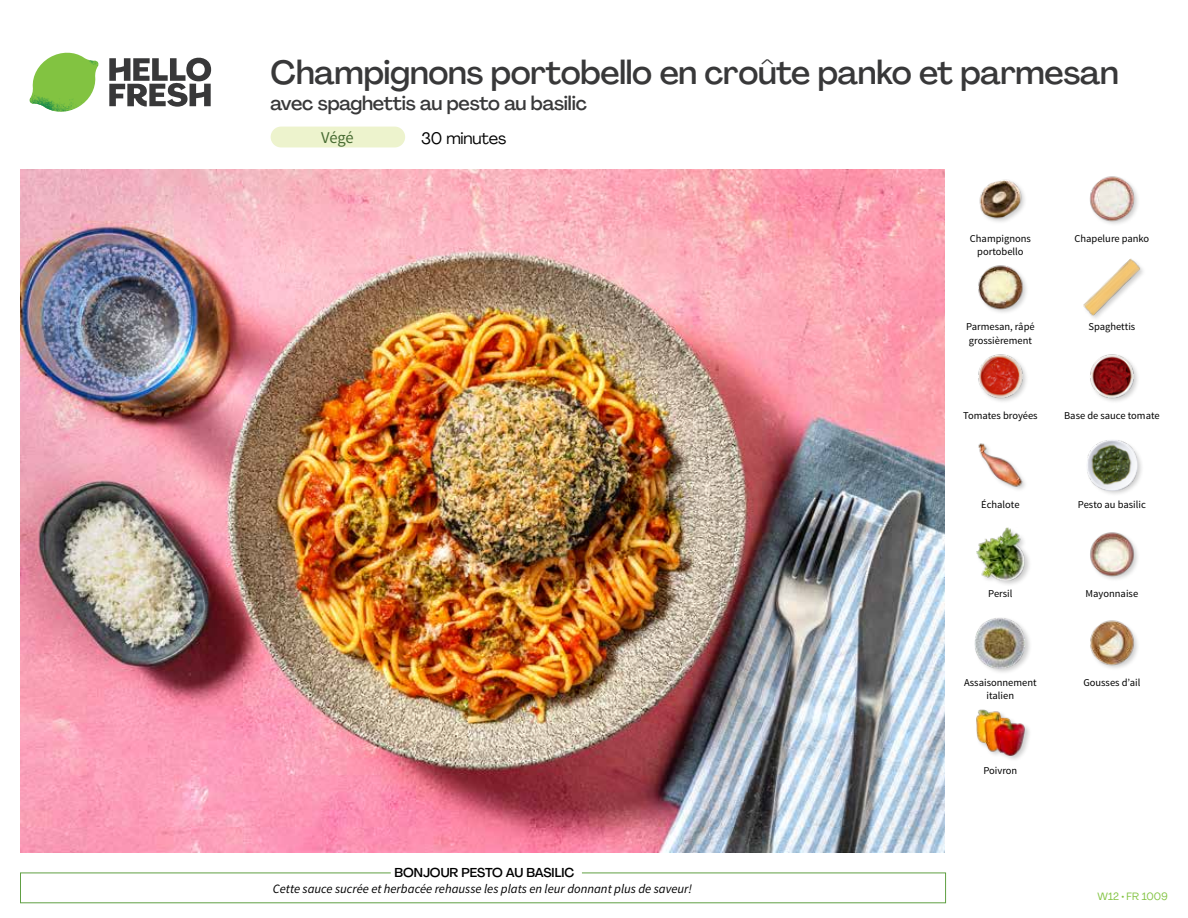
<style>
.page{position:relative;width:1188px;height:918px;background:#fff}
.page>*{position:absolute;margin:0;border:0;box-sizing:border-box;transform-origin:0 0}
.t1{font:500 33px "Agrandir";letter-spacing:-.01em;color:#383839}
.t2{font:500 19.5px "Agrandir";letter-spacing:-.01em;color:#383839}
.t3{font:16.5px "Agrandir";letter-spacing:-.01em;color:#000}
.t4{font:16.5px "Source Sans Pro";color:#476b32}
.t5{font:italic 12.75px "Source Sans Pro";color:#000}
.t6{font:500 12.75px "Agrandir";color:#000}
.t7{font:10.5px/13.5px "Source Sans Pro";color:#000;text-align:center}
.t8{font:10.5px "Agrandir";color:#82c341}
</style>
<div class="page">
<div style="left:271px;top:127px;width:134px;height:20px;background:#edf3cd;border-radius:10px"></div>
<svg style="left:109px;top:57px;width:102px;height:50px"></svg>
<svg style="left:34px;top:53px;width:62px;height:40px"></svg>
<img style="left:67px;top:53px;width:32px;height:26px">
<img style="left:33px;top:75px;width:59px;height:11px">
<img style="left:29px;top:79px;width:61px;height:33px">
<img style="left:65px;top:86px;width:27px;height:25px">
<div style="left:20px;top:873px;width:926px;height:30px;border:1px solid #609f43"></div>
<div style="left:391px;top:865px;width:191px;height:15px;background:#fff"></div>
<img style="left:21px;top:170px;width:924px;height:682px">
<div style="left:975px;top:709px;width:57px;height:53px;background:#000;opacity:.2"></div>
<img style="left:975px;top:709px;width:51px;height:48px">
<img style="left:1090px;top:620px;width:48px;height:49px">
<div style="left:974px;top:616px;width:58px;height:59px;background:#000;opacity:.2"></div>
<img style="left:975px;top:617px;width:51px;height:51px">
<img style="left:1090px;top:532px;width:48px;height:48px">
<div style="left:975px;top:527px;width:57px;height:60px;background:#000;opacity:.2"></div>
<img style="left:975px;top:527px;width:52px;height:53px">
<div style="left:1085px;top:438px;width:59px;height:59px;background:#000;opacity:.2"></div>
<img style="left:1087px;top:440px;width:50px;height:50px">
<img style="left:978px;top:443px;width:47px;height:47px">
<img style="left:1090px;top:354px;width:48px;height:48px">
<img style="left:978px;top:354px;width:49px;height:48px">
<img style="left:1083px;top:259px;width:58px;height:57px">
<img style="left:978px;top:265px;width:49px;height:48px">
<img style="left:1089px;top:176px;width:49px;height:48px">
<img style="left:979px;top:179px;width:46px;height:43px">
<h1 class="t1" style="left:271px;top:52px;width:850px">Champignons portobello en croûte panko et parmesan</h1>
<h2 class="t2" style="left:271px;top:91px;width:318px">avec spaghettis au pesto au basilic</h2>
<h3 class="t4" style="left:321px;top:128px;width:34px">Végé</h3>
<h3 class="t3" style="left:421px;top:128px;width:87px">30 minutes</h3>
<p class="t7" style="left:970px;top:232px;width:63px">Champignons portobello</p>
<p class="t7" style="left:1075px;top:232px;width:76px">Chapelure panko</p>
<p class="t7" style="left:966px;top:320px;width:70px">Parmesan, râpé</p>
<p class="t7" style="left:1089px;top:320px;width:48px">Spaghettis</p>
<p class="t7" style="left:969px;top:334px;width:65px">grossièrement</p>
<p class="t7" style="left:963px;top:409px;width:76px">Tomates broyées</p>
<p class="t7" style="left:1064px;top:409px;width:97px">Base de sauce tomate</p>
<p class="t7" style="left:981px;top:498px;width:40px">Échalote</p>
<p class="t7" style="left:1078px;top:498px;width:69px">Pesto au basilic</p>
<p class="t7" style="left:988px;top:587px;width:26px">Persil</p>
<p class="t7" style="left:1086px;top:587px;width:54px">Mayonnaise</p>
<p class="t7" style="left:964px;top:675px;width:74px">Assaisonnement</p>
<p class="t7" style="left:1083px;top:675px;width:59px">Gousses d’ail</p>
<p class="t7" style="left:987px;top:689px;width:29px">italien</p>
<p class="t6" style="left:395px;top:864px;width:181px">BONJOUR PESTO AU BASILIC</p>
<p class="t5" style="left:273px;top:881px;width:421px">Cette sauce sucrée et herbacée rehausse les plats en leur donnant plus de saveur!</p>
<p class="t7" style="left:983px;top:764px;width:35px">Poivron</p>
<p class="t8" style="left:1098px;top:890px;width:72px">W12 • FR 1009</p>
</div>
